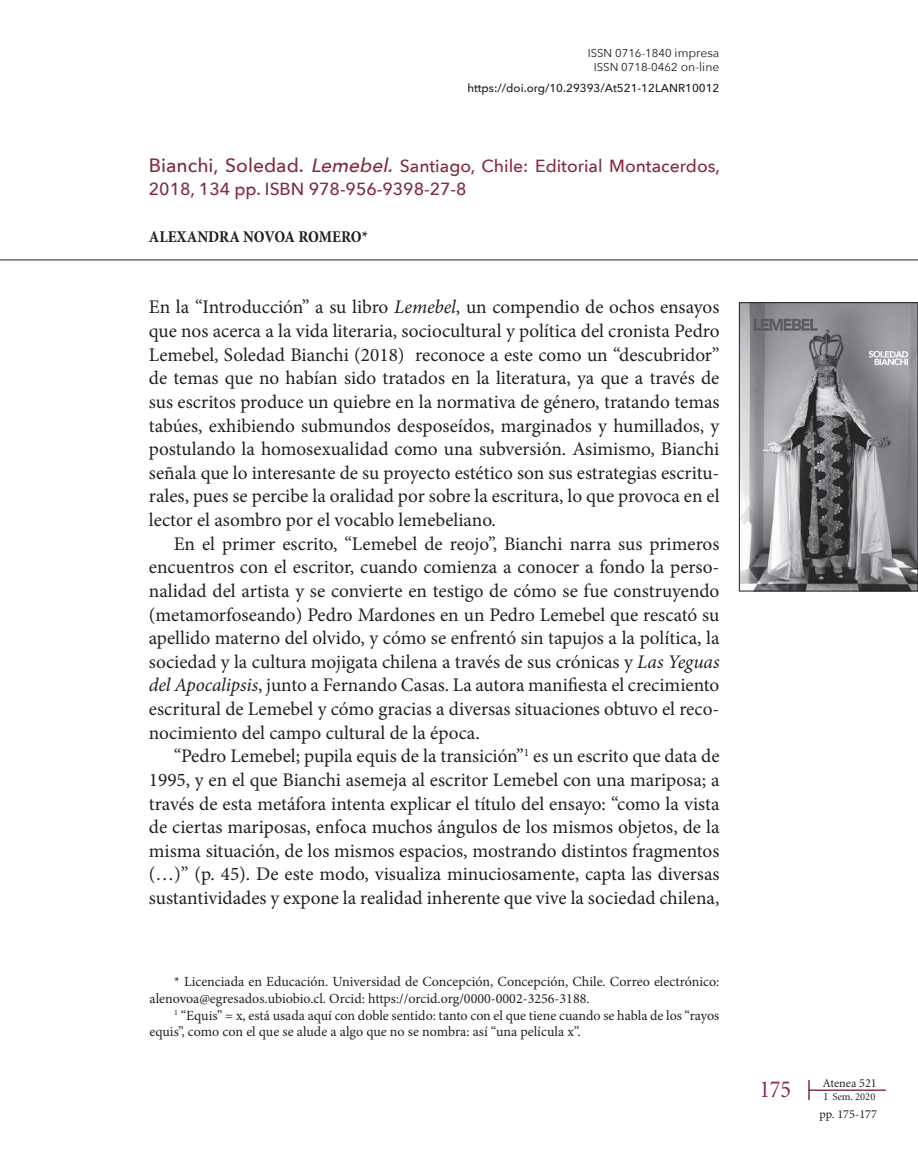
<style>
.page{position:relative;width:918px;height:1166px;background:#fff}
.page>*{position:absolute;margin:0;border:0;box-sizing:border-box;transform-origin:0 0}
.t1{font:24.5px "Minion";color:#842b40;scale:.9 1}
.t2{font:19.25px/23.6px "Minion Pro";letter-spacing:-.01em;color:#231f20;text-align:justify}
.t3{font:500 17.5px/23.6px "Avenir Next";color:#842b40}
.t4{font:700 condensed 16.62px "Minion Pro";color:#231f20}
.Texto_nota_al_final{font:14px/16.6px "Minion Pro";color:#231f20}
.t5{font:12.25px "Minion Pro";color:#231f20}
.t6{font:12.25px "Minion";color:#231f20}
.t7{font:500 11.55px "Avenir Next";color:#231f20}
.t8{font:11.38px "Avenir Next";color:#231f20}
.t9{font:10.5px "Minion";color:#231f20}
.s1{font-size:12.25px}
.s2{font-size:19.25px}
.s3{font-style:italic;font-size:19.25px}
.s4{font-style:italic}
</style>
<div class="page">
<hr style="left:809px;top:1090px;width:76px;height:1px;background:#842b40">
<svg style="left:808px;top:1080px;width:1px;height:20px"></svg>
<hr style="left:0;top:259px;width:918px;height:1px;background:#231f20">
<img style="left:741px;top:304px;width:175px;height:285px">
<div style="left:739px;top:302px;width:179px;height:289px;border:1px solid #231f20"></div>
<p class="t8" style="left:588px;top:43px;width:133px">ISSN 0716-1840 <span class="s1">impresa</span></p>
<p class="t8" style="left:594px;top:57px;width:127px">ISSN 0718-0462 <span class="s1">on-line</span></p>
<p class="t7" style="left:467px;top:78px;width:253px">https://doi.org/10.29393/At521-12LANR10012</p>
<p class="t3" style="left:149px;top:153px;width:572px"><span class="s2">Bianchi, Soledad.</span> <span class="s3">Lemebel.</span>Santiago, Chile: Editorial Montacerdos,<br>2018, 134 pp. ISBN 978-956-9398-27-8</p>
<p class="t4" style="left:149px;top:226px;width:221px">ALEXANDRA NOVOA ROMERO*</p>
<p class="t2" style="left:149px;top:295px;width:572px">En la “Introducción” a su libro <span class="s4">Lemebel</span>, un compendio de ochos ensayos que nos acerca a la vida literaria, sociocultural y política del cronista Pedro Lemebel, Soledad Bianchi (2018) reconoce a este como un “descubridor” de temas que no habían sido tratados en la literatura, ya que a través de sus escritos produce un quiebre en la normativa de género, tratando temas tabúes, exhibiendo submundos desposeídos, marginados y humillados, y postulando la homosexualidad como una subversión. Asimismo, Bianchi señala que lo interesante de su proyecto estético son sus estrategias escritu&shy;rales, pues se percibe la oralidad por sobre la escritura, lo que provoca en el lector el asombro por el vocablo lemebeliano.</p>
<p class="t2" style="left:149px;top:532px;width:572px;text-indent:25px">En el primer escrito, “Lemebel de reojo”, Bianchi narra sus primeros encuentros con el escritor, cuando comienza a conocer a fondo la perso&shy;nalidad del artista y se convierte en testigo de cómo se fue construyendo (metamorfoseando) Pedro Mardones en un Pedro Lemebel que rescató su apellido materno del olvido, y cómo se enfrentó sin tapujos a la política, la sociedad y la cultura mojigata chilena a través de sus crónicas y <span class="s4">Las Yeguas del Apocalipsis</span>, junto a Fernando Casas. La autora manifiesta el crecimiento escritural de Lemebel y cómo gracias a diversas situaciones obtuvo el reco&shy;nocimiento del campo cultural de la época.</p>
<p class="t2" style="left:149px;top:744px;width:572px;text-indent:25px">“Pedro Lemebel; pupila equis de la transición”<sup>1</sup> es un escrito que data de 1995, y en el que Bianchi asemeja al escritor Lemebel con una mariposa; a través de esta metáfora intenta explicar el título del ensayo: “como la vista de ciertas mariposas, enfoca muchos ángulos de los mismos objetos, de la misma situación, de los mismos espacios, mostrando distintos fragmentos (…)” (p. 45). De este modo, visualiza minuciosamente, capta las diversas sustantividades y expone la realidad inherente que vive la sociedad chilena,</p>
<p class="Texto_nota_al_final" style="left:149px;top:973px;width:571px;text-indent:25px">* Licenciada en Educación. Universidad de Concepción, Concepción, Chile. Correo electrónico: alenovoa@egresados.ubiobio.cl. Orcid: https://orcid.org/0000-0002-3256-3188.</p>
<p class="Texto_nota_al_final" style="left:149px;top:1007px;width:571px;text-indent:25px"><sup>1</sup> “Equis” = x, está usada aquí con doble sentido: tanto con el que tiene cuando se habla de los “rayos equis”, como con el que se alude a algo que no se nombra: así “una película x”.</p>
<p class="t6" style="left:823px;top:1077px;width:56px">Atenea 521</p>
<p class="t1" style="left:759px;top:1077px;width:37px">175</p>
<p class="t9" style="left:824px;top:1091px;width:53px">I Sem. 2020</p>
<p class="t5" style="left:819px;top:1106px;width:59px">pp. 175-177</p>
</div>
